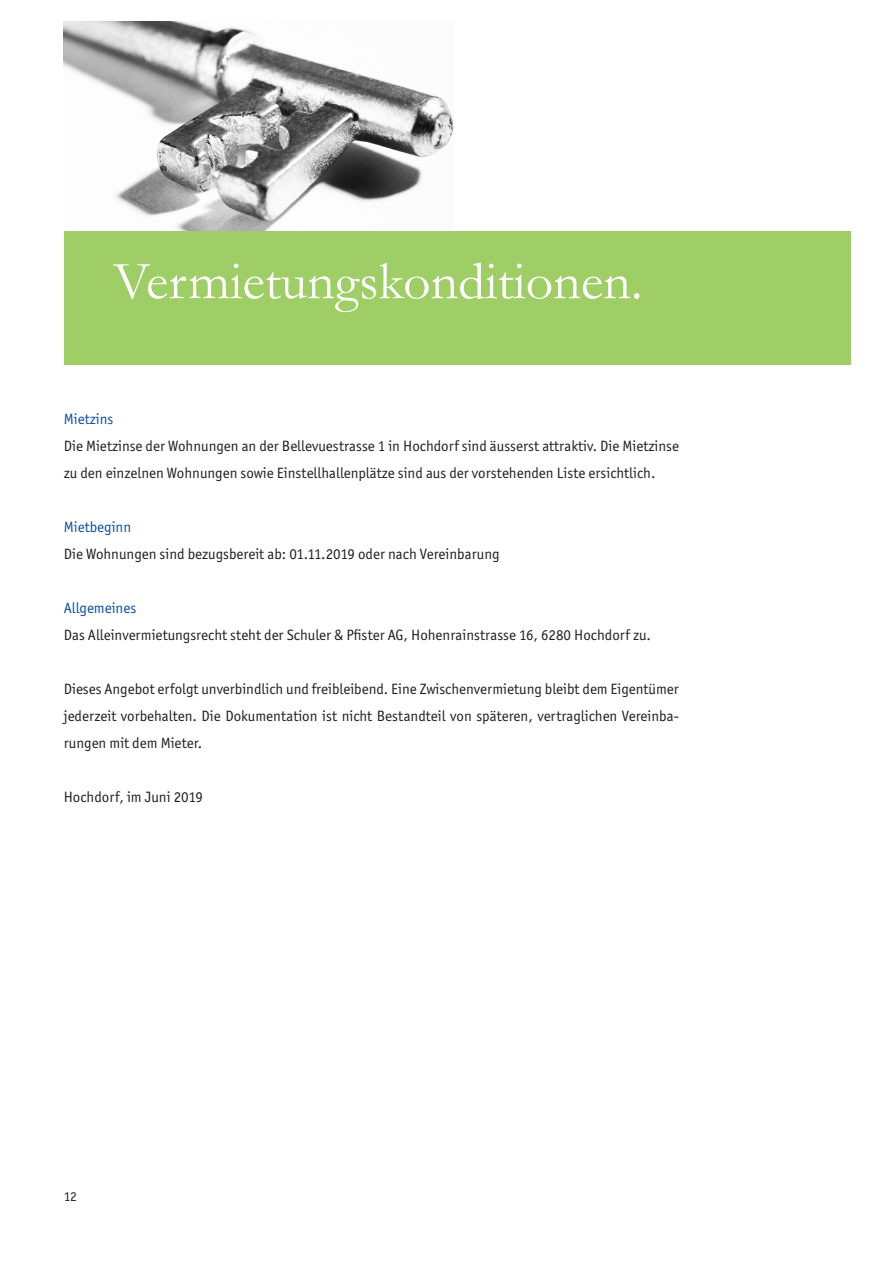
<style>
.page{position:relative;width:893px;height:1263px;background:#fff}
.page>*{position:absolute;margin:0;border:0;box-sizing:border-box;transform-origin:0 0}
.t1{font:54px "Garamond";color:#fff}
.t2{font:15px/27px "ITC Officina Sans";color:#231f20}
.t3{font:15px "ITC Officina Sans";color:#0a4fa2}
.t4{font:13.5px "ITC Officina Sans";color:#231f20}
</style>
<div class="page">
<img style="left:64px;top:21px;width:390px;height:210px">
<div style="left:64px;top:231px;width:786px;height:134px;background:#9fce66"></div>
<h1 class="t1" style="left:113px;top:245px;width:531px">Vermietungskonditionen.</h1>
<p class="t3" style="left:64px;top:410px;width:51px">Mietzins</p>
<p class="t2" style="left:64px;top:432px;width:617px">Die Mietzinse der Wohnungen an der Bellevuestrasse 1 in Hochdorf sind äusserst attraktiv. Die Mietzinse zu den einzelnen Wohnungen sowie Einstellhallenplätze sind aus der vorstehenden Liste ersichtlich.</p>
<p class="t3" style="left:64px;top:518px;width:69px">Mietbeginn</p>
<p class="t2" style="left:64px;top:540px;width:437px">Die Wohnungen sind bezugsbereit ab: 01.11.2019 oder nach Vereinbarung</p>
<p class="t3" style="left:64px;top:599px;width:74px">Allgemeines</p>
<p class="t2" style="left:64px;top:621px;width:589px">Das Alleinvermietungsrecht steht der Schuler &amp; Pfister AG, Hohenrainstrasse 16, 6280 Hochdorf zu.</p>
<p class="t2" style="left:64px;top:675px;width:617px;text-align:justify">Dieses Angebot erfolgt unverbindlich und freibleibend. Eine Zwischenvermietung bleibt dem Eigentümer jederzeit vorbehalten. Die Dokumentation ist nicht Bestandteil von späteren, vertraglichen Vereinba&shy;rungen mit dem Mieter.</p>
<p class="t2" style="left:64px;top:783px;width:141px">Hochdorf, im Juni 2019</p>
<p class="t4" style="left:64px;top:1189px;width:15px">12</p>
</div>
